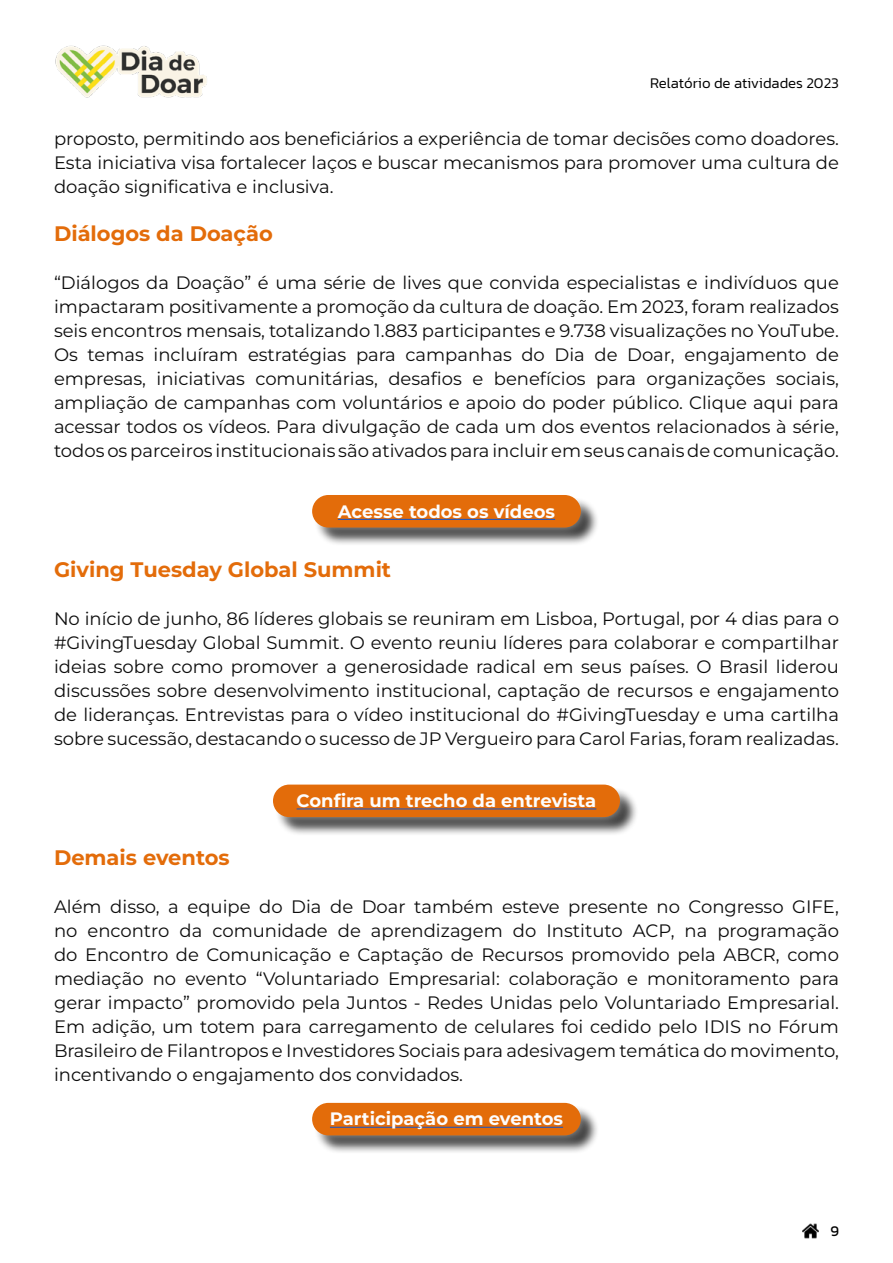
<style>
.page{position:relative;width:893px;height:1263px;background:#fff}
.page>*{position:absolute;margin:0;border:0;box-sizing:border-box;transform-origin:0 0}
.t1{font:700 21px "Montserrat";color:#e36c0a}
.t2{font:18px/24px "Montserrat";color:#0d0d0d;text-align:justify}
.t3{font:700 18px "Montserrat";color:#fdfdfe}
.t4{font:300 15px "Kanit";color:#000}
.t5{font:15px "Kanit";color:#000}
</style>
<div class="page">
<img style="left:55px;top:45px;width:152px;height:53px">
<img style="left:802px;top:1223px;width:17px;height:16px">
<div style="left:315px;top:497px;width:285px;height:49px;background:#000;opacity:.75"></div>
<div style="left:303px;top:485px;width:288px;height:52px;background:#fff;opacity:.5"></div>
<div style="left:312px;top:495px;width:269px;height:32px;background:#e36c0a;border-radius:16px"></div>
<hr style="left:338px;top:519px;width:217px;height:1px;background:#15c">
<div style="left:276px;top:786px;width:363px;height:50px;background:#000;opacity:.75"></div>
<div style="left:263px;top:774px;width:366px;height:53px;background:#fff;opacity:.5"></div>
<div style="left:273px;top:784px;width:347px;height:33px;background:#e36c0a;border-radius:16px"></div>
<hr style="left:297px;top:808px;width:299px;height:1px;background:#15c">
<div style="left:315px;top:1105px;width:285px;height:49px;background:#000;opacity:.75"></div>
<div style="left:303px;top:1092px;width:288px;height:53px;background:#fff;opacity:.5"></div>
<div style="left:312px;top:1103px;width:269px;height:32px;background:#e36c0a;border-radius:16px"></div>
<hr style="left:330px;top:1127px;width:233px;height:1px;background:#15c">
<p class="t4" style="left:650px;top:72px;width:190px">Relatório de atividades 2023</p>
<p class="t2" style="left:54px;top:126px;width:786px">proposto, permitindo aos beneficiários a experiência de tomar decisões como doadores.<br>Esta iniciativa visa fortalecer laços e buscar mecanismos para promover uma cultura de doação significativa e inclusiva.</p>
<p class="t1" style="left:54px;top:220px;width:220px">Diálogos da Doação</p>
<p class="t2" style="left:54px;top:270px;width:786px">“Diálogos da Doação” é uma série de lives que convida especialistas e indivíduos que impactaram positivamente a promoção da cultura de doação. Em 2023, foram realizados seis encontros mensais, totalizando 1.883 participantes e 9.738 visualizações no YouTube.<br>Os temas incluíram estratégias para campanhas do Dia de Doar, engajamento de empresas, iniciativas comunitárias, desafios e benefícios para organizações sociais, ampliação de campanhas com voluntários e apoio do poder público. Clique aqui para acessar todos os vídeos. Para divulgação de cada um dos eventos relacionados à série, todos os parceiros institucionais são ativados para incluir em seus canais de comunicação.</p>
<p class="t3" style="left:338px;top:499px;width:219px">Acesse todos os vídeos</p>
<p class="t1" style="left:54px;top:556px;width:339px">Giving Tuesday Global Summit</p>
<p class="t2" style="left:54px;top:606px;width:786px">No início de junho, 86 líderes globais se reuniram em Lisboa, Portugal, por 4 dias para o #GivingTuesday Global Summit. O evento reuniu líderes para colaborar e compartilhar ideias sobre como promover a generosidade radical em seus países. O Brasil liderou discussões sobre desenvolvimento institucional, captação de recursos e engajamento de lideranças. Entrevistas para o vídeo institucional do #GivingTuesday e uma cartilha sobre sucessão, destacando o sucesso de JP Vergueiro para Carol Farias, foram realizadas.</p>
<p class="t3" style="left:297px;top:789px;width:301px">Confira um trecho da entrevista</p>
<p class="t1" style="left:54px;top:844px;width:177px">Demais eventos</p>
<p class="t2" style="left:54px;top:894px;width:786px">Além disso, a equipe do Dia de Doar também esteve presente no Congresso GIFE, no encontro da comunidade de aprendizagem do Instituto ACP, na programação do Encontro de Comunicação e Captação de Recursos promovido pela ABCR, como mediação no evento “Voluntariado Empresarial: colaboração e monitoramento para gerar impacto” promovido pela Juntos - Redes Unidas pelo Voluntariado Empresarial.<br>Em adição, um totem para carregamento de celulares foi cedido pelo IDIS no Fórum Brasileiro de Filantropos e Investidores Sociais para adesivagem temática do movimento, incentivando o engajamento dos convidados.</p>
<p class="t3" style="left:330px;top:1107px;width:235px">Participação em eventos</p>
<p class="t5" style="left:830px;top:1220px;width:10px">9</p>
</div>
